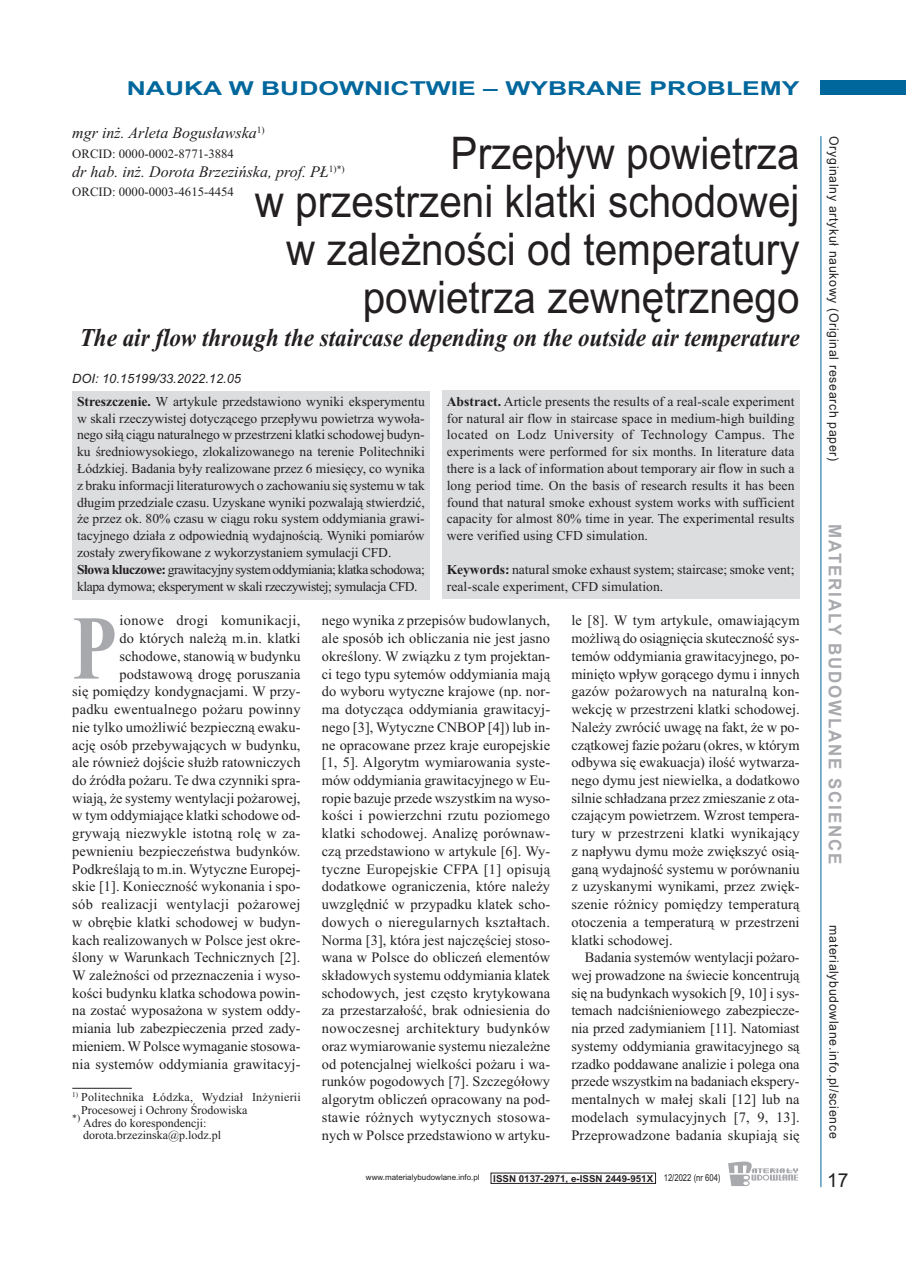
<style>
.page{position:relative;width:906px;height:1268px;background:#fff}
.page>*{position:absolute;margin:0;border:0;box-sizing:border-box;transform-origin:0 0}
.t1{font:700 91.05px "Times New Roman";color:#a8a9ad;scale:.8 1}
.t2{font:45px/48px "Arial";color:#231f20;text-align:right;scale:.9 1}
.t3{font:italic 700 25.65px "Times New Roman";color:#231f20;scale:.9 1}
.t4{font:700 19.2px "Arial";color:#00679d;scale:1.38 1}
.t5{font:19.2px "Arial";color:#231f20}
.t6{font:700 17.55px "Arial";letter-spacing:.11em;color:#a8a9ad;scale:.96 1}
.t7{font:italic 16.05px "Times New Roman";color:#231f20}
.t8{font:14.4px/17.7px "Times New Roman";letter-spacing:.005em;color:#231f20;text-align:justify}
.t9{font:13.65px/16.8px "Times New Roman";letter-spacing:-.005em;color:#231f20}
.t10{font:12.75px "Arial";letter-spacing:.055em;color:#231f20;scale:.96 1}
.t11{font:12.75px "Times New Roman";color:#231f20}
.t12{font:italic 12.75px "Arial";color:#231f20}
.t13{font:12px "Times New Roman";color:#231f20}
.t14{font:12px "Times New Roman";letter-spacing:.02em;color:#231f20}
.t15{font:700 9.6px "Arial";color:#231f20}
.t16{font:7.95px "Arial";color:#231f20}
.s1{font-weight:700}
.s2{font-weight:400}
</style>
<div class="page">
<div style="left:821px;top:81px;width:85px;height:14px;background:#00679d"></div>
<hr style="left:820px;top:136px;width:1px;height:1050px;background:#00679d">
<svg style="left:728px;top:1161px;width:70px;height:24px"></svg>
<hr style="left:72px;top:1087px;width:60px;height:1px;background:#231f20">
<div style="left:72px;top:391px;width:357px;height:208px;background:#dcdddf"></div>
<div style="left:442px;top:390px;width:357px;height:209px;background:#dcdddf"></div>
<h3 class="t4" style="left:127px;top:77px;width:489px">NAUKA W BUDOWNICTWIE – WYBRANE PROBLEMY</h3>
<p class="t7" style="left:72px;top:123px;width:194px">mgr inż. Arleta Bogusławska<sup>1)</sup></p>
<p class="t11" style="left:72px;top:146px;width:163px">ORCID: 0000-0002-8771-3884</p>
<p class="t7" style="left:72px;top:162px;width:274px">dr hab. inż. Dorota Brzezińska, prof. PŁ<sup>1)*)</sup></p>
<p class="t11" style="left:72px;top:184px;width:163px">ORCID: 0000-0003-4615-4454</p>
<h2 class="t2" style="left:255px;top:129px;width:607px">Przepływ powietrza<br>w przestrzeni klatki schodowej w zależności od temperatury powietrza zewnętrznego</h2>
<h3 class="t3" style="left:80px;top:322px;width:801px">The air flow through the staircase depending on the outside air temperature</h3>
<p class="t12" style="left:72px;top:371px;width:170px">DOI: 10.15199/33.2022.12.05</p>
<p class="t9" style="left:77px;top:392px;width:349px"><span class="s1">Streszczenie.</span> W artykule przedstawiono wyniki eksperymentu w skali rzeczywistej dotyczącego przepływu powietrza wywoła&shy;nego siłą ciągu naturalnego w przestrzeni klatki schodowej budyn&shy;ku średniowysokiego, zlokalizowanego na terenie Politechniki Łódzkiej. Badania były realizowane przez 6 miesięcy, co wynika z braku informacji literaturowych o zachowaniu się systemu w tak długim przedziale czasu. Uzyskane wyniki pozwalają stwierdzić, że przez ok. 80% czasu w ciągu roku system oddymiania grawi&shy;tacyjnego działa z odpowiednią wydajnością. Wyniki pomiarów zostały zweryfikowane z wykorzystaniem symulacji CFD.<br><span class="s1">Słowa kluczowe:</span> grawitacyjny system oddymiania; klatka schodowa; klapa dymowa; eksperyment w skali rzeczywistej; symulacja CFD.</p>
<p class="t9" style="left:447px;top:392px;width:349px;text-align:justify"><span class="s1">Abstract.</span> Article presents the results of a real-scale experiment for natural air flow in staircase space in medium-high building located on Lodz University of Technology Campus. The experiments were performed for six months. In literature data there is a lack of information about temporary air flow in such a long period time. On the basis of research results it has been found that natural smoke exhoust system works with sufficient capacity for almost 80% time in year. The experimental results were verified using CFD simulation.</p>
<p class="t9" style="left:447px;top:560px;width:349px"><span class="s1">Keywords:</span> natural smoke exhaust system; staircase; smoke vent; real-scale experiment, CFD simulation.</p>
<p class="t8" style="left:72px;top:611px;width:230px;text-align:right">ionowe drogi komunikacji,<br>do których należą m.in. klatki schodowe, stanowią w budynku podstawową drogę poruszania<br>się pomiędzy kondygnacjami. W przy&shy;padku ewentualnego pożaru powinny nie tylko umożliwić bezpieczną ewaku&shy;ację osób przebywających w budynku, ale również dojście służb ratowniczych do źródła pożaru. Te dwa czynniki spra&shy;wiają, że systemy wentylacji pożarowej, w tym oddymiające klatki schodowe od&shy;grywają niezwykle istotną rolę w za&shy;pewnieniu bezpieczeństwa budynków.<br>Podkreślają to m.in. Wytyczne Europej&shy;skie [1]. Konieczność wykonania i spo&shy;sób realizacji wentylacji pożarowej w obrębie klatki schodowej w budyn&shy;kach realizowanych w Polsce jest okre&shy;ślony w Warunkach Technicznych [2].<br>W zależności od przeznaczenia i wyso&shy;kości budynku klatka schodowa powin&shy;na zostać wyposażona w system oddy&shy;miania lub zabezpieczenia przed zady&shy;mieniem. W Polsce wymaganie stosowa&shy;nia systemów oddymiania grawitacyj-</p>
<p class="t8" style="left:322px;top:611px;width:230px">nego wynika z przepisów budowlanych, ale sposób ich obliczania nie jest jasno określony. W związku z tym projektan&shy;ci tego typu sytemów oddymiania mają do wyboru wytyczne krajowe (np. nor&shy;ma dotycząca oddymiania grawitacyj&shy;nego [3], Wytyczne CNBOP [4]) lub in&shy;ne opracowane przez kraje europejskie [1, 5]. Algorytm wymiarowania syste&shy;mów oddymiania grawitacyjnego w Eu&shy;ropie bazuje przede wszystkim na wyso&shy;kości i powierzchni rzutu poziomego klatki schodowej. Analizę porównaw&shy;czą przedstawiono w artykule [6]. Wy&shy;tyczne Europejskie CFPA [1] opisują dodatkowe ograniczenia, które należy uwzględnić w przypadku klatek scho&shy;dowych o nieregularnych kształtach.<br>Norma [3], która jest najczęściej stoso&shy;wana w Polsce do obliczeń elementów składowych systemu oddymiania klatek schodowych, jest często krytykowana za przestarzałość, brak odniesienia do nowoczesnej architektury budynków oraz wymiarowanie systemu niezależne od potencjalnej wielkości pożaru i wa&shy;runków pogodowych [7]. Szczegółowy algorytm obliczeń opracowany na pod&shy;stawie różnych wytycznych stosowa&shy;nych w Polsce przedstawiono w artyku-</p>
<p class="t8" style="left:571px;top:611px;width:230px">le [8]. W tym artykule, omawiającym możliwą do osiągnięcia skuteczność sys&shy;temów oddymiania grawitacyjnego, po&shy;minięto wpływ gorącego dymu i innych gazów pożarowych na naturalną kon&shy;wekcję w przestrzeni klatki schodowej.<br>Należy zwrócić uwagę na fakt, że w po&shy;czątkowej fazie pożaru (okres, w którym odbywa się ewakuacja) ilość wytwarza&shy;nego dymu jest niewielka, a dodatkowo silnie schładzana przez zmieszanie z ota&shy;czającym powietrzem. Wzrost tempera&shy;tury w przestrzeni klatki wynikający z napływu dymu może zwiększyć osią&shy;ganą wydajność systemu w porównaniu z uzyskanymi wynikami, przez zwięk&shy;szenie różnicy pomiędzy temperaturą otoczenia a temperaturą w przestrzeni klatki schodowej.</p>
<h1 class="t1" style="left:72px;top:593px;width:57px">P</h1>
<p class="t8" style="left:571px;top:948px;width:230px;text-indent:14px">Badania systemów wentylacji pożaro&shy;wej prowadzone na świecie koncentrują się na budynkach wysokich [9, 10] i sys&shy;temach nadciśnieniowego zabezpiecze&shy;nia przed zadymianiem [11]. Natomiast systemy oddymiania grawitacyjnego są rzadko poddawane analizie i polega ona przede wszystkim na badaniach ekspery&shy;mentalnych w małej skali [12] lub na modelach symulacyjnych [7, 9, 13].<br>Przeprowadzone badania skupiają się</p>
<p class="t14" style="left:72px;top:1089px;width:230px"><sup>1)</sup> Politechnika Łódzka, Wydział Inżynierii</p>
<p class="t13" style="left:81px;top:1102px;width:168px">Procesowej i Ochrony Środowiska</p>
<p class="t13" style="left:72px;top:1115px;width:136px"><sup>*)</sup> Adres do korespondencji:</p>
<p class="t13" style="left:83px;top:1127px;width:139px">dorota.brzezinska@p.lodz.pl</p>
<p class="t16" style="left:366px;top:1172px;width:115px">www.materialybudowlane.info.pl</p>
<p class="t15" style="left:493px;top:1172px;width:229px">ISSN 0137-2971, e-ISSN 2449-951X <span class="s2">12/2022 (nr 604)</span></p>
<p class="t10" style="left:841px;top:136px;width:340px;rotate:90deg">Oryginalny artykuł naukowy (Original research paper)</p>
<p class="t6" style="left:845px;top:524px;width:356px;rotate:90deg">MATERIALY BUDOWLANE SCIENCE</p>
<p class="t10" style="left:841px;top:925px;width:223px;rotate:90deg">materialybudowlane.info.pl/science</p>
<h3 class="t5" style="left:827px;top:1168px;width:23px">17</h3>
</div>
